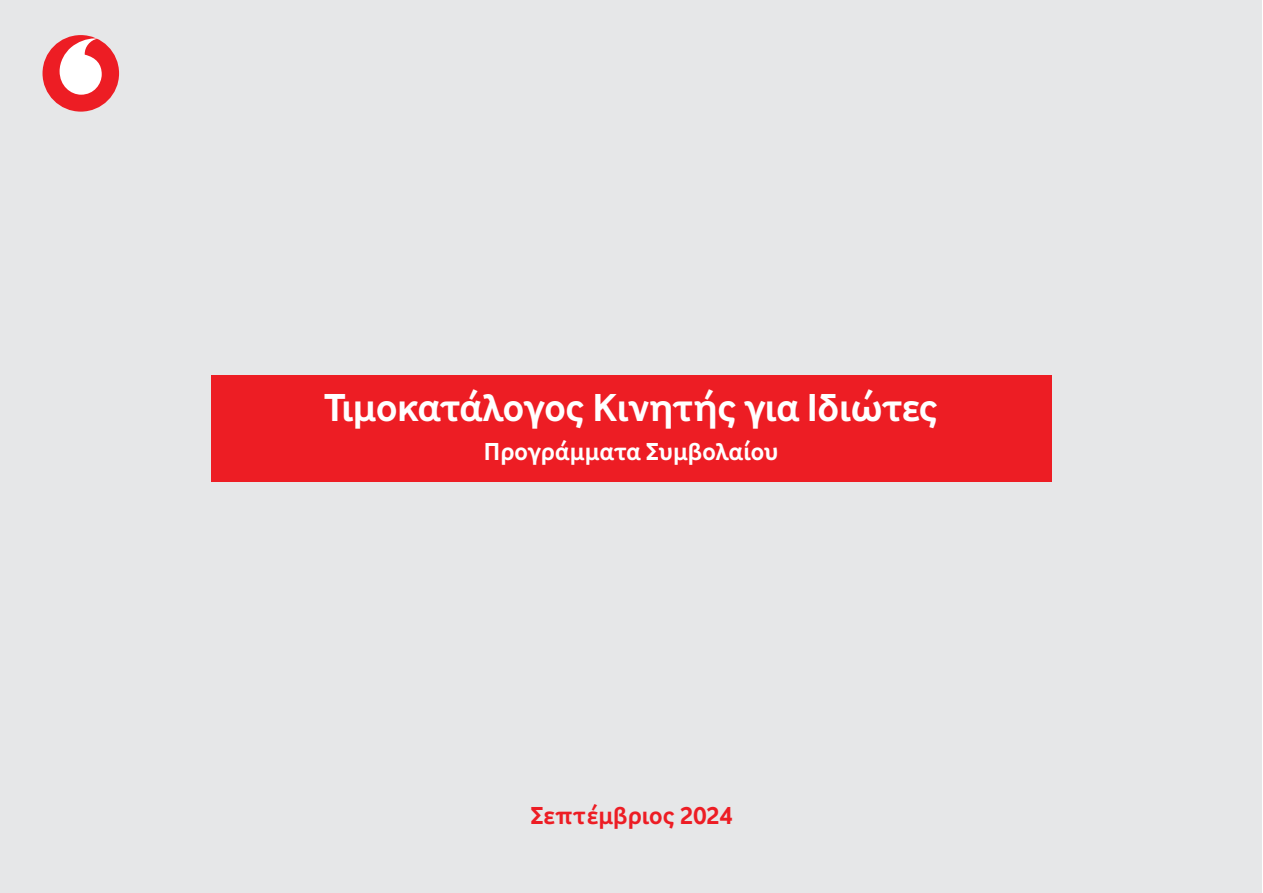
<style>
.page{position:relative;width:1263px;height:893px;background:#fff}
.page>*{position:absolute;margin:0;border:0;box-sizing:border-box;transform-origin:0 0}
.t1{font:700 40.5px "Vodafone Rg";letter-spacing:-.01em;color:#fff}
.t2{font:700 25.5px "Vodafone Rg";color:#fff}
.t3{font:700 25.5px "Vodafone Rg";color:#ed1d24}
</style>
<div class="page">
<div style="left:0;top:0;width:1261px;height:893px;background:#e6e7e8"></div>
<div style="left:43px;top:35px;width:76px;height:77px;background:#ed1d24;border-radius:50%"></div>
<svg style="left:60px;top:38px;width:42px;height:57px"></svg>
<div style="left:211px;top:375px;width:841px;height:106px;background:#ed1d24"></div>
<p class="t1" style="left:324px;top:384px;width:616px">Τιμοκατάλογος Κινητής για Ιδιώτες</p>
<p class="t2" style="left:484px;top:437px;width:296px">Προγράμματα Συμβολαίου</p>
<p class="t3" style="left:530px;top:800px;width:204px">Σεπτέμβριος 2024</p>
</div>
